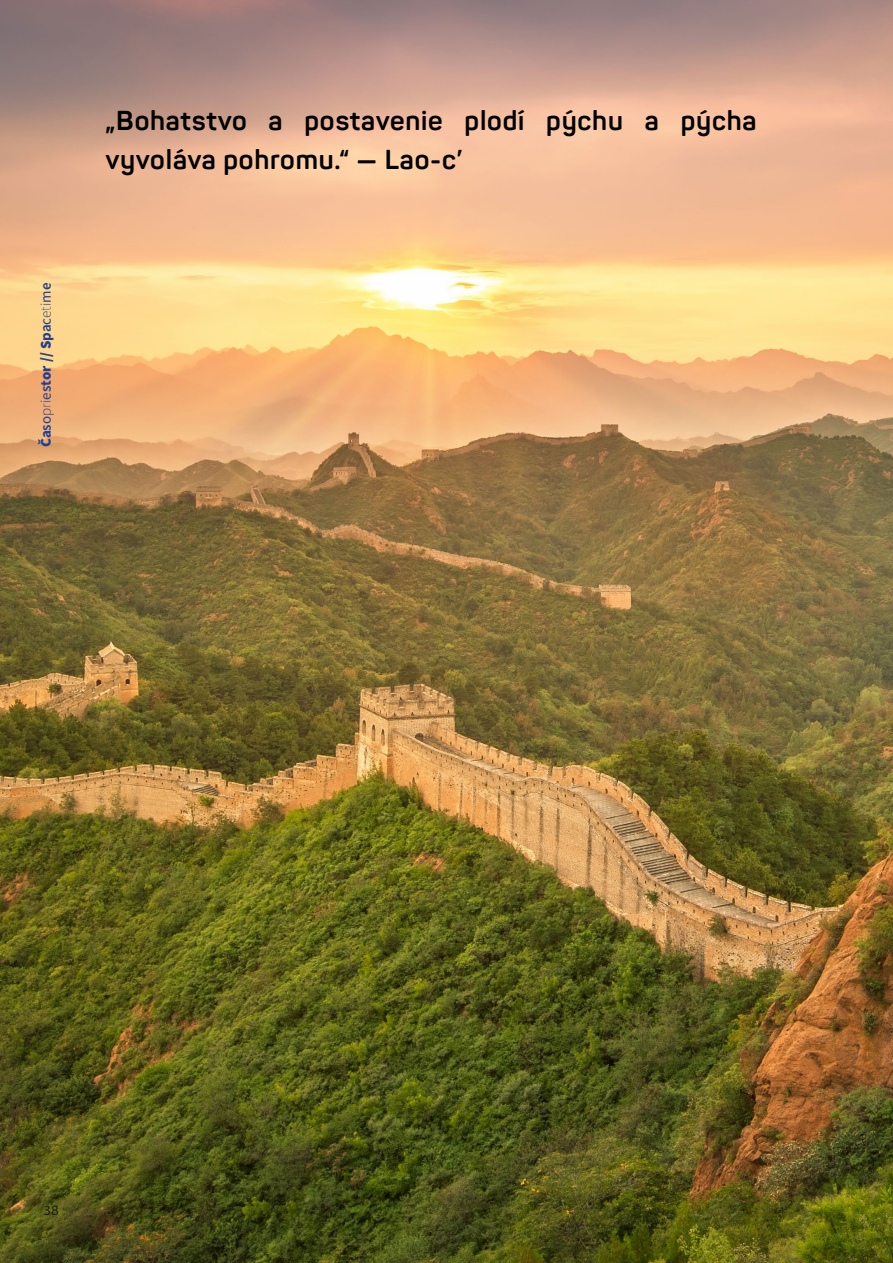
<style>
.page{position:relative;width:893px;height:1263px;background:#fff}
.page>*{position:absolute;margin:0;border:0;box-sizing:border-box;transform-origin:0 0}
.t1{font:700 27px/39px "Panton";letter-spacing:.03em;color:#000}
.t2{font:900 15px "Source Sans Pro";color:#25408f}
.t3{font:14.25px "Myriad Pro";color:#1b1b1b;scale:1.05 1}
.s1{font-weight:700}
.s2{font-weight:600}
.s3{font-weight:400}
.s4{font-weight:300}
.s5{font-weight:200}
</style>
<div class="page">
<img style="left:0;top:0;width:893px;height:1263px">
<p class="t2" style="left:36px;top:447px;width:166px;rotate:-90deg">Č<span class="s1">a</span><span class="s2">s</span><span class="s3">o</span><span class="s4">p</span><span class="s5">r</span><span class="s4">i</span><span class="s3">e</span><span class="s2">s</span><span class="s1">t</span>or // S<span class="s1">p</span><span class="s2">a</span><span class="s3">c</span><span class="s4">e</span><span class="s5">t</span><span class="s4">i</span><span class="s3">m</span><span class="s2">e</span></p>
<p class="t1" style="left:105px;top:101px;width:653px">„Bohatstvo a postavenie plodí pýchu a pýcha vyvoláva pohromu.“ — Lao-c’</p>
<p class="t3" style="left:43px;top:1201px;width:16px">38</p>
</div>
